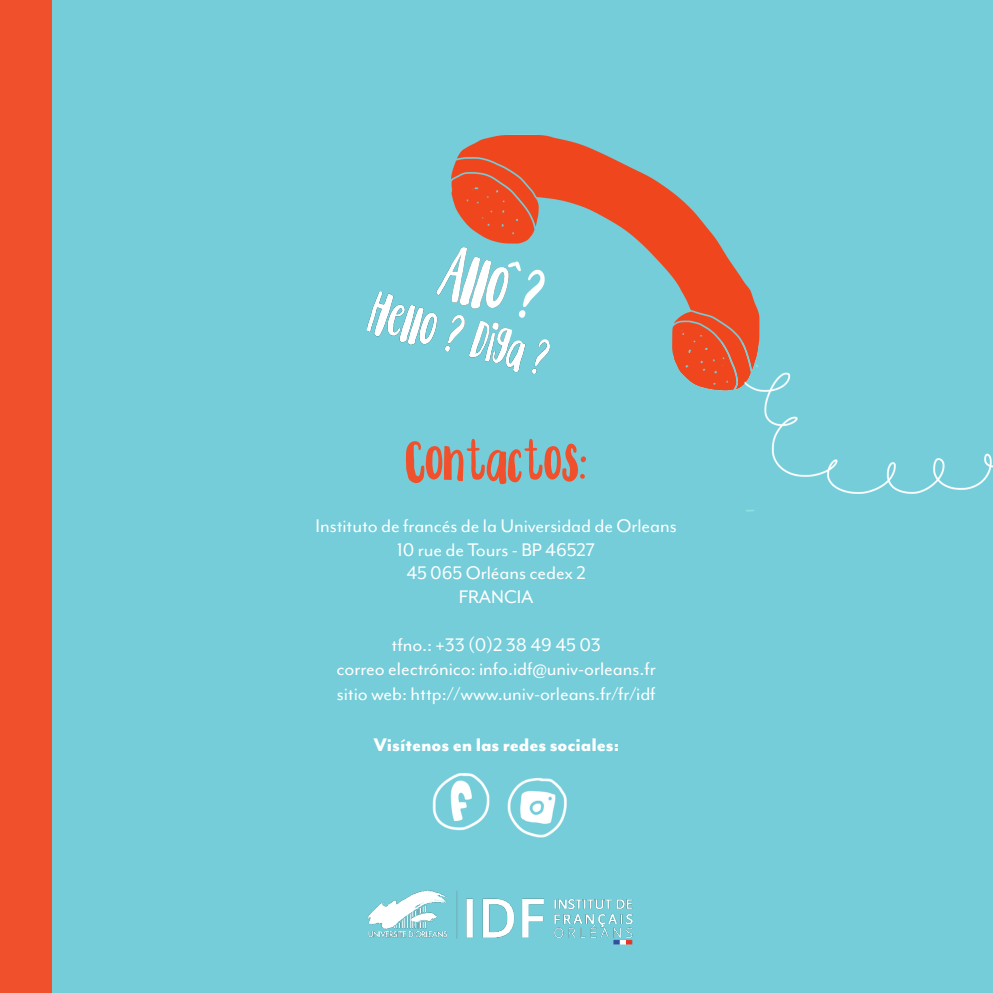
<style>
.page{position:relative;width:993px;height:993px;background:#fff}
.page>*{position:absolute;margin:0;border:0;box-sizing:border-box;transform-origin:0 0}
.Titre{font:54.25px "Quickfox";color:#f0512c}
.Labeur{font:21px "Mr Eaves Mod OT";letter-spacing:-.005em;color:#fff}
.Labeur-2{font:800 21px "Mr Eaves Mod OT";letter-spacing:-.005em;color:#fff}
</style>
<div class="page">
<div style="left:0;top:0;width:992px;height:992px;background:#74cdd9"></div>
<div style="left:0;top:0;width:51px;height:992px;background:#f0512c"></div>
<img style="left:432px;top:773px;width:135px;height:65px">
<img style="left:366px;top:134px;width:626px;height:378px">
<img style="left:367px;top:890px;width:266px;height:55px">
<p class="Titre" style="left:405px;top:423px;width:184px">CONTACTOS:</p>
<p class="Labeur" style="left:315px;top:513px;width:362px">Instituto de francés de la Universidad de Orleans</p>
<p class="Labeur" style="left:397px;top:537px;width:199px">10 rue de Tours - BP 46527</p>
<p class="Labeur" style="left:406px;top:561px;width:181px">45 065 Orléans cedex 2</p>
<p class="Labeur" style="left:458px;top:585px;width:76px">FRANCIA</p>
<p class="Labeur" style="left:391px;top:633px;width:211px">tfno.: +33 (0)2 38 49 45 03</p>
<p class="Labeur" style="left:336px;top:657px;width:321px">correo electrónico: info.idf@univ-orleans.fr</p>
<p class="Labeur" style="left:336px;top:682px;width:320px">sitio web: http://www.univ-orleans.fr/fr/idf</p>
<p class="Labeur-2" style="left:373px;top:732px;width:247px">Visítenos en las redes sociales:</p>
</div>
